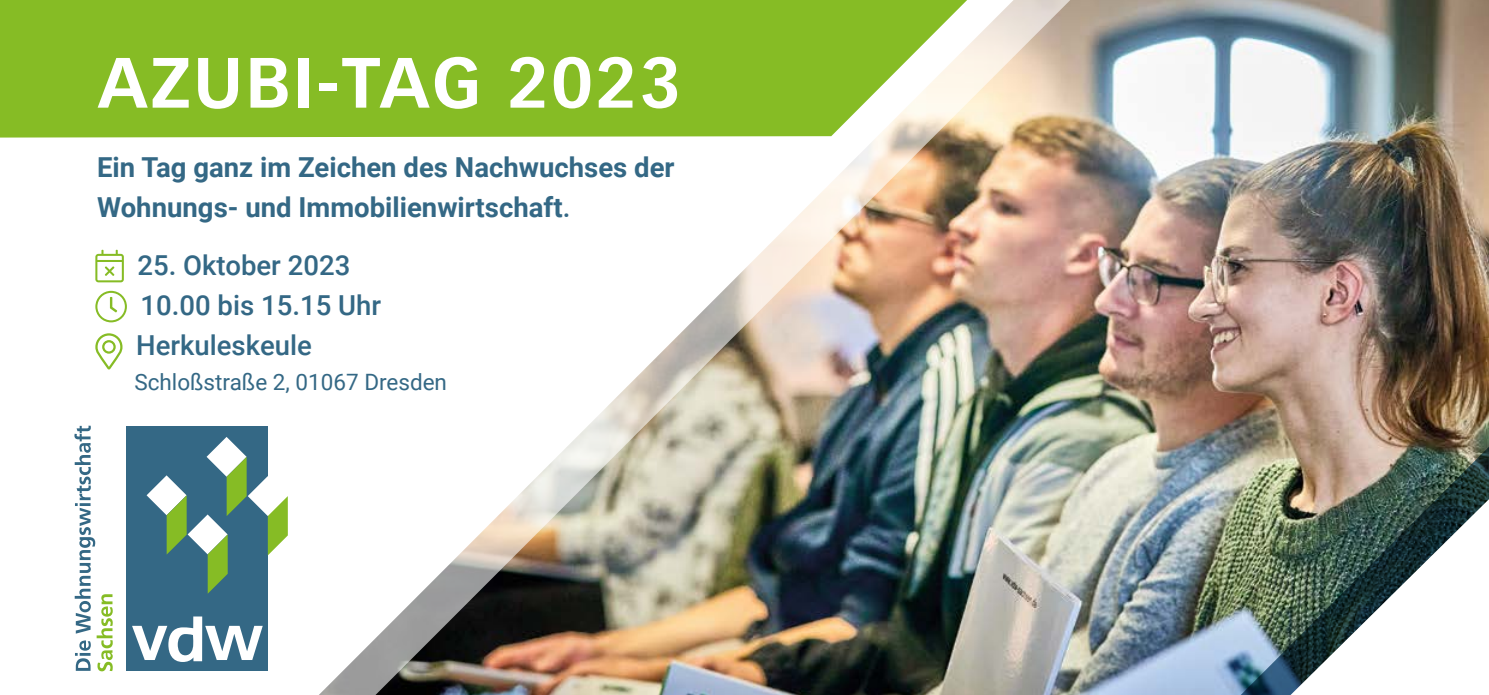
<style>
.page{position:relative;width:1489px;height:695px;background:#fff}
.page>*{position:absolute;margin:0;border:0;box-sizing:border-box;transform-origin:0 0}
.t1{font:700 69.75px "Vectora LT Std";letter-spacing:.04em;color:#fff}
.t2{font:700 27.5px/40px "Roboto";color:#346885}
.t3{font:500 27.5px/40px "Roboto";color:#346885}
.t4{font:22.5px "Roboto";color:#346885}
.s1{font-weight:500}
</style>
<div class="page">
<img style="left:1013px;top:0;width:475px;height:694px">
<img style="left:0;top:1px;width:1013px;height:693px">
<svg style="left:1290px;top:499px;width:198px;height:195px"></svg>
<svg style="left:0;top:0;width:967px;height:137px;background:#8ec033"></svg>
<div style="left:127px;top:426px;width:141px;height:245px;background:#346885"></div>
<svg style="left:147px;top:437px;width:141px;height:156px"></svg>
<svg style="left:74px;top:425px;width:39px;height:246px"></svg>
<svg style="left:132px;top:616px;width:131px;height:46px"></svg>
<svg style="left:95px;top:250px;width:29px;height:32px"></svg>
<svg style="left:95px;top:291px;width:32px;height:31px"></svg>
<svg style="left:95px;top:333px;width:27px;height:36px"></svg>
<h1 class="t1" style="left:97px;top:40px;width:585px">AZUBI-TAG 2023</h1>
<p class="t2" style="left:97px;top:146px;width:579px">Ein Tag ganz im Zeichen des Nachwuchses der<br>Wohnungs- und Immobilienwirtschaft<span class="s1">.</span></p>
<p class="t3" style="left:136px;top:244px;width:246px">25. Oktober 2023<br>10.00 bis 15.15 Uhr<br>Herkuleskeule</p>
<p class="t4" style="left:134px;top:366px;width:314px">Schloßstraße 2, 01067 Dresden</p>
</div>
